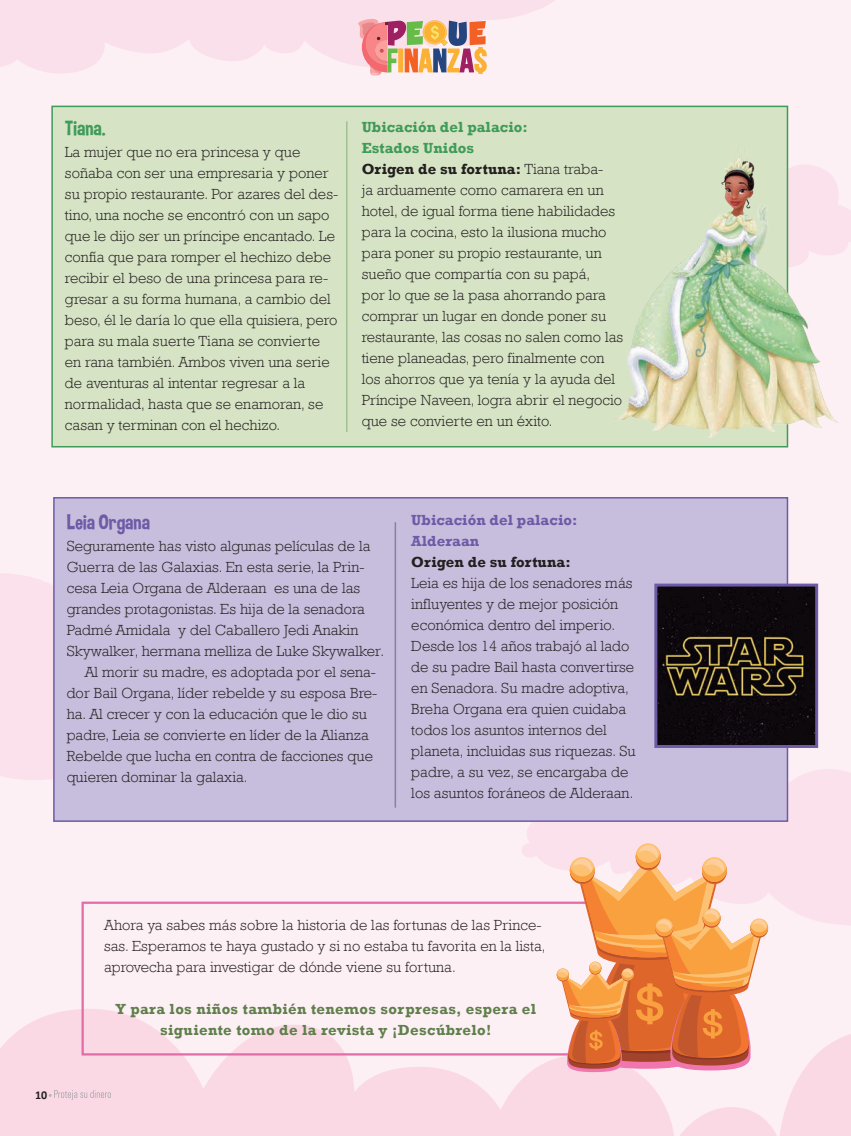
<style>
.page{position:relative;width:851px;height:1136px;background:#fff}
.page>*{position:absolute;margin:0;border:0;box-sizing:border-box;transform-origin:0 0}
.t1{font:21px "Dimbo";letter-spacing:.005em;color:#6e5ba7}
.t2{font:21px "Dimbo";letter-spacing:.005em;color:#3f9b59}
.t3{font:300 15px/21px "Rockwell";letter-spacing:.005em;color:#231f20}
.t4{font:700 15px/21px "Rockwell";letter-spacing:.025em;color:#607f4c;text-align:center}
.t5{font:700 15px/21px "Rockwell";letter-spacing:.005em;color:#6e5ba7}
.t6{font:700 15px "Rockwell";letter-spacing:.005em;color:#231f20}
.t7{font:700 12px "Calibri";color:#231f20}
.s1{font-weight:700;color:#3f9b59}
.s2{font-weight:700}
</style>
<div class="page">
<div style="left:0;top:0;width:850px;height:992px;background:#fdf0f5"></div>
<svg style="left:0;top:992px;width:850px;height:143px;fill:#fad9e5"></svg>
<div style="left:0;top:573px;width:53px;height:207px;background:#fbe1ec"></div>
<svg style="left:521px;top:768px;width:329px;height:158px;fill:#fbe1ec"></svg>
<svg style="left:842px;top:146px;width:8px;height:121px"></svg>
<svg style="left:0;top:0;width:578px;height:74px;fill:#fae0ea"></svg>
<svg style="left:49px;top:1090px;width:62px;height:9px"></svg>
<svg style="left:357px;top:18px;width:130px;height:59px"></svg>
<div style="left:81px;top:901px;width:576px;height:154px;border:2px solid #e16ca8"></div>
<div style="left:51px;top:106px;width:737px;height:341px;background:#d6e3c4;border:2px solid #3f9b59"></div>
<div style="left:53px;top:497px;width:735px;height:324px;background:#c7bddc;border:2px solid #6e5ba7"></div>
<img style="left:617px;top:140px;width:225px;height:300px">
<hr style="left:346px;top:121px;width:1px;height:311px;background:#a1c093">
<hr style="left:394px;top:522px;width:2px;height:285px;background:#8d7da0">
<svg style="left:556px;top:844px;width:212px;height:227px"></svg>
<img style="left:658px;top:587px;width:156px;height:156px">
<div style="left:654px;top:583px;width:164px;height:164px;border:3px solid #6e5ba7"></div>
<h1 class="t2" style="left:65px;top:116px;width:42px">Tiana.</h1>
<p class="t3" style="left:65px;top:142px;width:275px">La mujer que no era princesa y que soñaba con ser una empresaria y poner su propio restaurante. Por azares del des&shy;tino, una noche se encontró con un sapo que le dijo ser un príncipe encantado. Le confía que para romper el hechizo debe recibir el beso de una princesa para re&shy;gresar a su forma humana, a cambio del beso, él le daría lo que ella quisiera, pero para su mala suerte Tiana se convierte en rana también. Ambos viven una serie de aventuras al intentar regresar a la normalidad, hasta que se enamoran, se casan y terminan con el hechizo.</p>
<p class="t3" style="left:361px;top:116px;width:263px"><span class="s1">Ubicación del palacio:<br>Estados Unidos<br></span><span class="s2">Origen de su fortuna:</span> Tiana traba-<br>ja arduamente como camarera en un hotel, de igual forma tiene habilidades para la cocina, esto la ilusiona mucho para poner su propio restaurante, un sueño que compartía con su papá,<br>por lo que se la pasa ahorrando para comprar un lugar en donde poner su restaurante, las cosas no salen como las tiene planeadas, pero finalmente con los ahorros que ya tenía y la ayuda del Príncipe Naveen, logra abrir el negocio que se convierte en un éxito.</p>
<h1 class="t1" style="left:67px;top:509px;width:85px">Leia Organa</h1>
<p class="t3" style="left:67px;top:535px;width:305px">Seguramente has visto algunas películas de la</p>
<p class="t3" style="left:67px;top:556px;width:299px">Guerra de las Galaxias. En esta serie, la Prin-</p>
<p class="t3" style="left:67px;top:577px;width:295px">cesa Leia Organa de Alderaan es una de las</p>
<p class="t3" style="left:67px;top:598px;width:300px">grandes protagonistas. Es hija de la senadora</p>
<p class="t3" style="left:67px;top:619px;width:293px">Padmé Amidala y del Caballero Jedi Anakin</p>
<p class="t3" style="left:67px;top:640px;width:319px">Skywalker, hermana melliza de Luke Skywalker.</p>
<p class="t3" style="left:85px;top:661px;width:293px">Al morir su madre, es adoptada por el sena-</p>
<p class="t3" style="left:67px;top:682px;width:312px">dor Bail Organa, líder rebelde y su esposa Bre-</p>
<p class="t3" style="left:67px;top:703px;width:302px">ha. Al crecer y con la educación que le dio su</p>
<p class="t3" style="left:67px;top:724px;width:303px">padre, Leia se convierte en líder de la Alianza</p>
<p class="t3" style="left:67px;top:745px;width:308px">Rebelde que lucha en contra de facciones que</p>
<p class="t3" style="left:67px;top:766px;width:182px">quieren dominar la galaxia.</p>
<p class="t5" style="left:411px;top:509px;width:167px">Ubicación del palacio:<br>Alderaan</p>
<p class="t6" style="left:411px;top:553px;width:161px">Origen de su fortuna:</p>
<p class="t3" style="left:411px;top:572px;width:226px">Leia es hija de los senadores más influyentes y de mejor posición económica dentro del imperio.<br>Desde los 14 años trabajó al lado de su padre Bail hasta convertirse en Senadora. Su madre adoptiva,<br>Breha Organa era quien cuidaba todos los asuntos internos del planeta, incluidas sus riquezas. Su padre, a su vez, se encargaba de los asuntos foráneos de Alderaan.</p>
<p class="t7" style="left:35px;top:1086px;width:14px">10</p>
<p class="t3" style="left:104px;top:914px;width:443px">Ahora ya sabes más sobre la historia de las fortunas de las Prince&shy;sas. Esperamos te haya gustado y si no estaba tu favorita en la lista, aprovecha para investigar de dónde viene su fortuna.</p>
<p class="t4" style="left:115px;top:998px;width:422px">Y para los niños también tenemos sorpresas, espera el siguiente tomo de la revista y ¡Descúbrelo!</p>
</div>
